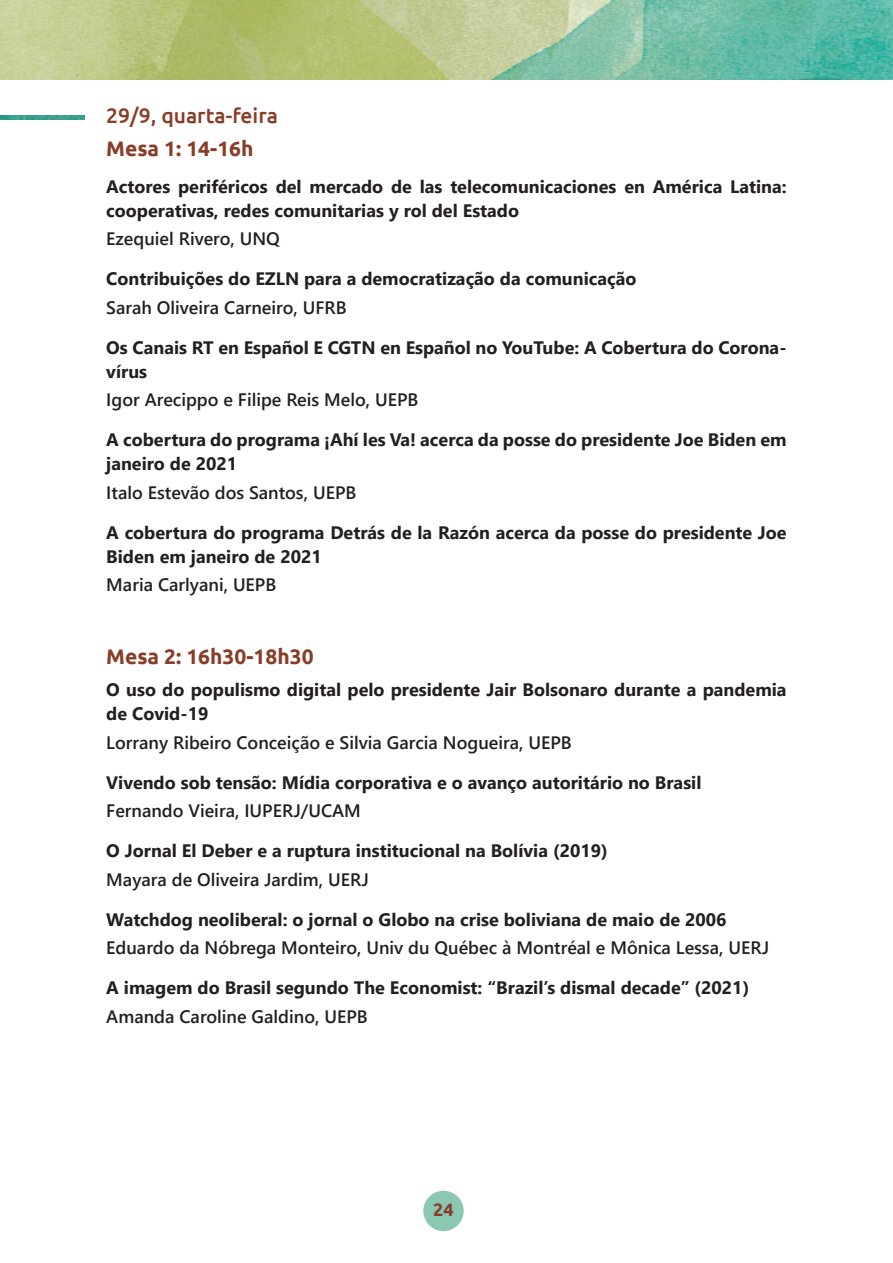
<style>
.page{position:relative;width:893px;height:1263px;background:#fff}
.page>*{position:absolute;margin:0;border:0;box-sizing:border-box;transform-origin:0 0}
.t1{font:700 21px "Ubuntu";color:#883d28}
.t2{font:500 21px "Ubuntu";color:#883d28}
.t3{font:700 18px/24px "Segoe UI";color:#231f20}
.t4{font:600 18px "Segoe UI";color:#231f20}
.t5{font:700 18px "Ubuntu";color:#883d28}
</style>
<div class="page">
<div style="left:423px;top:1191px;width:41px;height:40px;background:#8bc8b2;border-radius:50%"></div>
<img style="left:0;top:0;width:893px;height:79px">
<img style="left:0;top:116px;width:84px;height:3px">
<p class="t2" style="left:106px;top:102px;width:173px">29/9, quarta-feira</p>
<p class="t1" style="left:106px;top:135px;width:149px">Mesa 1: 14-16h</p>
<p class="t3" style="left:106px;top:173px;width:682px">Actores periféricos del mercado de las telecomunicaciones en América Latina: cooperativas, redes comunitarias y rol del Estado</p>
<p class="t4" style="left:106px;top:222px;width:175px">Ezequiel Rivero, UNQ</p>
<p class="t3" style="left:106px;top:265px;width:532px">Contribuições do EZLN para a democratização da comunicação</p>
<p class="t4" style="left:106px;top:290px;width:242px">Sarah Oliveira Carneiro, UFRB</p>
<p class="t3" style="left:106px;top:334px;width:682px">Os Canais RT en Español E CGTN en Español no YouTube: A Cobertura do Corona&shy;vírus</p>
<p class="t4" style="left:106px;top:383px;width:314px">Igor Arecippo e Filipe Reis Melo, UEPB</p>
<p class="t3" style="left:106px;top:426px;width:682px">A cobertura do programa ¡Ahí les Va! acerca da posse do presidente Joe Biden em janeiro de 2021</p>
<p class="t4" style="left:106px;top:475px;width:252px">Italo Estevão dos Santos, UEPB</p>
<p class="t3" style="left:106px;top:519px;width:682px">A cobertura do programa Detrás de la Razón acerca da posse do presidente Joe<br>Biden em janeiro de 2021</p>
<p class="t4" style="left:106px;top:568px;width:172px">Maria Carlyani, UEPB</p>
<p class="t1" style="left:106px;top:644px;width:209px">Mesa 2: 16h30-18h30</p>
<p class="t3" style="left:106px;top:676px;width:682px">O uso do populismo digital pelo presidente Jair Bolsonaro durante a pandemia de Covid-19</p>
<p class="t4" style="left:106px;top:725px;width:467px">Lorrany Ribeiro Conceição e Silvia Garcia Nogueira, UEPB</p>
<p class="t3" style="left:106px;top:769px;width:597px">Vivendo sob tensão: Mídia corporativa e o avanço autoritário no Brasil</p>
<p class="t4" style="left:106px;top:794px;width:256px">Fernando Vieira, IUPERJ/UCAM</p>
<p class="t3" style="left:106px;top:837px;width:503px">O Jornal El Deber e a ruptura institucional na Bolívia (2019)</p>
<p class="t4" style="left:106px;top:862px;width:264px">Mayara de Oliveira Jardim, UERJ</p>
<p class="t3" style="left:106px;top:906px;width:622px">Watchdog neoliberal: o jornal o Globo na crise boliviana de maio de 2006</p>
<p class="t4" style="left:106px;top:931px;width:664px">Eduardo da Nóbrega Monteiro, Univ du Québec à Montréal e Mônica Lessa, UERJ</p>
<p class="t3" style="left:106px;top:975px;width:644px">A imagem do Brasil segundo The Economist: “Brazil’s dismal decade” (2021)</p>
<p class="t4" style="left:106px;top:999px;width:263px">Amanda Caroline Galdino, UEPB</p>
<p class="t5" style="left:433px;top:1199px;width:22px">24</p>
</div>
